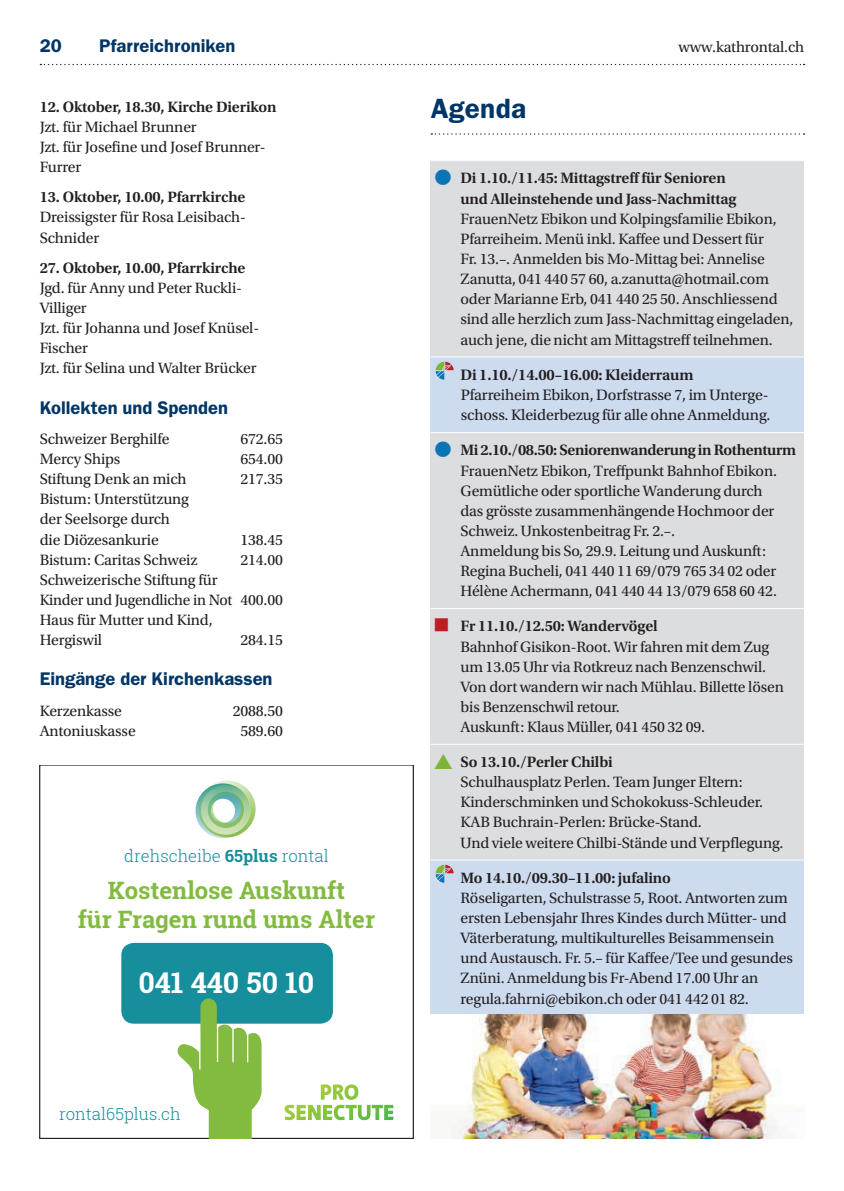
<style>
.page{position:relative;width:844px;height:1191px;background:#fff}
.page>*{position:absolute;margin:0;border:0;box-sizing:border-box;transform-origin:0 0}
.t1{font:700 28.7px "Roboto Slab";color:#fff}
.t2{font:600 28px "ITC Franklin Gothic Std";letter-spacing:.01em;color:#003667}
.t3{font:700 23.97px/28.7px "Roboto Slab";color:#82bb40;text-align:center}
.t4{font:600 18.38px "ITC Franklin Gothic Std";color:#003667}
.t5{font:300 16.8px "Roboto Slab";color:#178e9c}
.t6{font:15.92px/20.3px "Utopia Std";letter-spacing:-.01em;color:#231f20}
.t7{font:600 15.92px "Utopia Std";letter-spacing:-.01em;color:#231f20}
.t8{font:15.75px/20.1px "Utopia Std";letter-spacing:-.01em;color:#231f20}
.t9{font:600 15.75px/20.1px "Utopia Std";letter-spacing:-.01em;color:#231f20}
.s1{font-weight:700}
</style>
<div class="page">
<svg style="left:40px;top:64px;width:764px;height:1px"></svg>
<svg style="left:431px;top:133px;width:373px;height:2px"></svg>
<div style="left:430px;top:160px;width:374px;height:102px;background:#dcdddf"></div>
<div style="left:430px;top:172px;width:374px;height:966px;background:#dcdddf"></div>
<hr style="left:430px;top:160px;width:374px;height:1px;background:#fff">
<div style="left:430px;top:357px;width:374px;height:38px;background:#cddbef"></div>
<hr style="left:430px;top:356px;width:374px;height:1px;background:#fff">
<div style="left:430px;top:378px;width:374px;height:55px;background:#cddbef"></div>
<hr style="left:430px;top:432px;width:374px;height:1px;background:#fff">
<hr style="left:430px;top:608px;width:374px;height:1px;background:#fff">
<hr style="left:430px;top:744px;width:374px;height:1px;background:#fff">
<div style="left:430px;top:860px;width:374px;height:38px;background:#cddbef"></div>
<hr style="left:430px;top:859px;width:374px;height:1px;background:#fff">
<div style="left:430px;top:881px;width:374px;height:134px;background:#cddbef"></div>
<svg style="left:435px;top:362px;width:18px;height:18px"></svg>
<svg style="left:435px;top:864px;width:18px;height:18px"></svg>
<img style="left:430px;top:1014px;width:374px;height:124px">
<div style="left:123px;top:945px;width:207px;height:76px;background:#178e9c;border-radius:10px"></div>
<div style="left:121px;top:943px;width:212px;height:80px;border:4px solid #178e9c;border-radius:10px"></div>
<svg style="left:195px;top:780px;width:61px;height:59px"></svg>
<div style="left:201px;top:785px;width:50px;height:49px;border:7px solid #d8e6c1;border-radius:50%"></div>
<svg style="left:284px;top:1084px;width:109px;height:36px"></svg>
<svg style="left:175px;top:998px;width:86px;height:140px"></svg>
<p class="t4" style="left:40px;top:35px;width:24px">20</p>
<p class="t4" style="left:99px;top:35px;width:138px">Pfarreichroniken</p>
<p class="t8" style="left:678px;top:37px;width:127px">www.kathrontal.ch</p>
<p class="t9" style="left:40px;top:97px;width:238px">12. Oktober, 18.30, Kirche Dierikon</p>
<h2 class="t2" style="left:430px;top:92px;width:97px">Agenda</h2>
<p class="t8" style="left:40px;top:117px;width:227px">Jzt. für Michael Brunner<br>Jzt. für Josefine und Josef Brunner-<br>Furrer</p>
<p class="t9" style="left:40px;top:187px;width:207px">13. Oktober, 10.00, Pfarrkirche</p>
<p class="t8" style="left:40px;top:207px;width:208px">Dreissigster für Rosa Leisibach-<br>Schnider</p>
<p class="t9" style="left:40px;top:258px;width:207px">27. Oktober, 10.00, Pfarrkirche</p>
<p class="t8" style="left:40px;top:278px;width:221px">Jgd. für Anny und Peter Ruckli-<br>Villiger<br>Jzt. für Johanna und Josef Knüsel-<br>Fischer<br>Jzt. für Selina und Walter Brücker</p>
<p class="t4" style="left:40px;top:396px;width:190px">Kollekten und Spenden</p>
<p class="t8" style="left:40px;top:429px;width:131px">Schweizer Berghilfe</p>
<p class="t8" style="left:240px;top:429px;width:44px">672.65</p>
<p class="t8" style="left:40px;top:449px;width:82px">Mercy Ships</p>
<p class="t8" style="left:240px;top:449px;width:44px">654.00</p>
<p class="t8" style="left:40px;top:469px;width:148px">Stiftung Denk an mich</p>
<p class="t8" style="left:240px;top:469px;width:44px">217.35</p>
<p class="t8" style="left:40px;top:489px;width:151px">Bistum: Unterstützung der Seelsorge durch die Diözesankurie</p>
<p class="t9" style="left:460px;top:168px;width:277px">Di 1.10./11.45: Mittagstreff für Senioren und Alleinstehende und Jass-Nachmittag</p>
<p class="t8" style="left:460px;top:209px;width:334px">FrauenNetz Ebikon und Kolpingsfamilie Ebikon, Pfarreiheim. Menü inkl. Kaffee und Dessert für<br>Fr. 13.–. Anmelden bis Mo-Mittag bei: Annelise Zanutta, 041 440 57 60, a.zanutta@hotmail.com oder Marianne Erb, 041 440 25 50. Anschliessend sind alle herzlich zum Jass-Nachmittag eingeladen, auch jene, die nicht am Mittagstreff teilnehmen.</p>
<p class="t7" style="left:460px;top:365px;width:234px">Di 1.10./14.00–16.00: Kleiderraum</p>
<p class="t6" style="left:460px;top:385px;width:311px">Pfarreiheim Ebikon, Dorfstrasse 7, im Unterge&shy;schoss. Kleiderbezug für alle ohne Anmeldung.</p>
<p class="t9" style="left:460px;top:440px;width:337px">Mi 2.10./08.50: Seniorenwanderung in Rothenturm</p>
<p class="t8" style="left:460px;top:460px;width:318px">FrauenNetz Ebikon, Treffpunkt Bahnhof Ebikon.<br>Gemütliche oder sportliche Wanderung durch das grösste zusammenhängende Hochmoor der Schweiz. Unkostenbeitrag Fr. 2.–.<br>Anmeldung bis So, 29.9. Leitung und Auskunft:<br>Regina Bucheli, 041 440 11 69/079 765 34 02 oder Hélène Achermann, 041 440 44 13/079 658 60 42.</p>
<p class="t9" style="left:460px;top:616px;width:199px">Fr 11.10./12.50: Wandervögel</p>
<p class="t8" style="left:460px;top:636px;width:325px">Bahnhof Gisikon-Root. Wir fahren mit dem Zug um 13.05 Uhr via Rotkreuz nach Benzenschwil.<br>Von dort wandern wir nach Mühlau. Billette lösen bis Benzenschwil retour.<br>Auskunft: Klaus Müller, 041 450 32 09.</p>
<p class="t9" style="left:460px;top:752px;width:154px">So 13.10./Perler Chilbi</p>
<p class="t8" style="left:460px;top:772px;width:324px">Schulhausplatz Perlen. Team Junger Eltern:<br>Kinderschminken und Schokokuss-Schleuder.<br>KAB Buchrain-Perlen: Brücke-Stand.<br>Und viele weitere Chilbi-Stände und Verpflegung.</p>
<p class="t9" style="left:460px;top:867px;width:212px">Mo 14.10./09.30–11.00: jufalino</p>
<p class="t8" style="left:460px;top:888px;width:334px">Röseligarten, Schulstrasse 5, Root. Antworten zum ersten Lebensjahr Ihres Kindes durch Mütter- und Väterberatung, multikulturelles Beisammensein und Austausch. Fr. 5.– für Kaffee/Tee und gesundes Znüni. Anmeldung bis Fr-Abend 17.00 Uhr an regula.fahrni@ebikon.ch oder 041 442 01 82.</p>
<p class="t8" style="left:240px;top:529px;width:44px">138.45</p>
<p class="t8" style="left:40px;top:550px;width:159px">Bistum: Caritas Schweiz</p>
<p class="t8" style="left:240px;top:550px;width:44px">214.00</p>
<p class="t8" style="left:40px;top:570px;width:245px">Schweizerische Stiftung für<br>Kinder und Jugendliche in Not 400.00<br>Haus für Mutter und Kind,<br>Hergiswil</p>
<p class="t8" style="left:240px;top:630px;width:44px">284.15</p>
<p class="t4" style="left:40px;top:668px;width:234px">Eingänge der Kirchenkassen</p>
<p class="t8" style="left:40px;top:700px;width:84px">Kerzenkasse</p>
<p class="t8" style="left:233px;top:700px;width:52px">2088.50</p>
<p class="t8" style="left:40px;top:721px;width:97px">Antoniuskasse</p>
<p class="t8" style="left:240px;top:721px;width:44px">589.60</p>
<p class="t5" style="left:124px;top:844px;width:206px">drehscheibe <span class="s1">65plus</span> rontal</p>
<h3 class="t3" style="left:78px;top:876px;width:298px">Kostenlose Auskunft<br>für Fragen rund ums Alter</h3>
<h1 class="t1" style="left:138px;top:962px;width:177px">041 440 50 10</h1>
<p class="t5" style="left:59px;top:1102px;width:123px">rontal65plus.ch</p>
</div>
